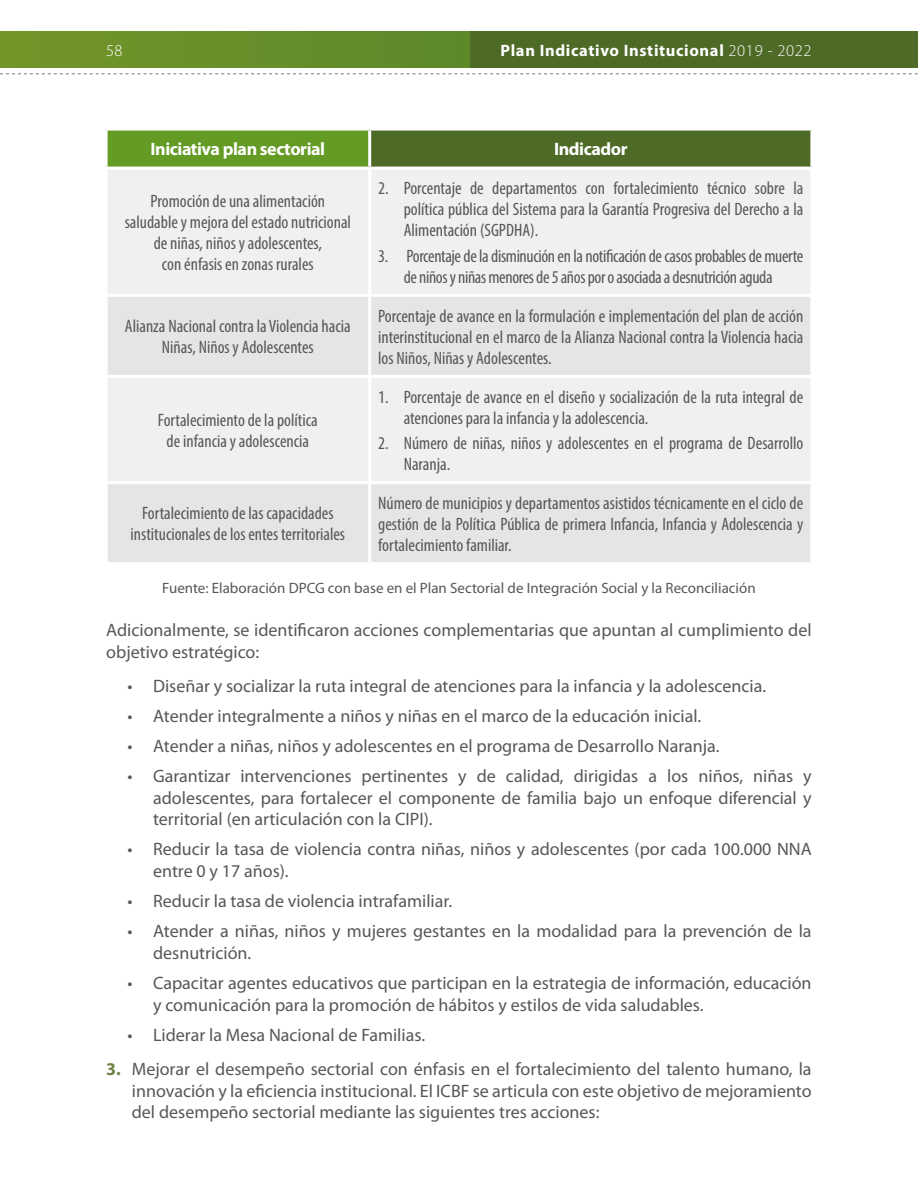
<style>
.page{position:relative;width:918px;height:1188px;background:#fff}
.page>*{position:absolute;margin:0;border:0;box-sizing:border-box;transform-origin:0 0}
.t1{font:18px/21.6px "Myriad Pro";color:#575756}
.t2{font:condensed 18px/21px "Myriad Pro";color:#575756;text-align:center}
.t3{font:condensed 18px/21px "Myriad Pro";letter-spacing:-.02em;color:#575756;text-align:center}
.t4{font:700 18px "Myriad Pro";letter-spacing:-.025em;color:#fff}
.t5{font:700 16.5px "Myriad Pro";letter-spacing:.04em;color:#fff}
.t6{font:300 16.5px "Myriad Pro";color:#fff}
.t7{font:15px "Myriad Pro";color:#575756}
.s1{font-weight:300}
.s2{font-weight:700;color:#6f8144}
</style>
<div class="page">
<div style="left:0;top:32px;width:918px;height:36px;background:#688f2a"></div>
<div style="left:470px;top:32px;width:448px;height:36px;background:#4e6a27"></div>
<svg style="left:0;top:73px;width:918px;height:2px"></svg>
<div style="left:106px;top:129px;width:264px;height:39px;background:#649b24"></div>
<div style="left:370px;top:129px;width:442px;height:39px;background:#4e6a27"></div>
<div style="left:108px;top:170px;width:702px;height:124px;background:#f0f0f0"></div>
<svg style="left:108px;top:297px;width:702px;height:265px;fill:#e5e5e5"></svg>
<hr style="left:105px;top:128px;width:265px;height:3px;background:#fff">
<hr style="left:105px;top:131px;width:3px;height:36px;background:#fff">
<hr style="left:370px;top:128px;width:443px;height:3px;background:#fff">
<hr style="left:368px;top:131px;width:3px;height:36px;background:#fff">
<hr style="left:810px;top:131px;width:3px;height:36px;background:#fff">
<hr style="left:105px;top:167px;width:265px;height:3px;background:#fff">
<hr style="left:370px;top:167px;width:443px;height:3px;background:#fff">
<hr style="left:368px;top:170px;width:3px;height:124px;background:#fff">
<hr style="left:368px;top:297px;width:3px;height:78px;background:#fff">
<hr style="left:105px;top:375px;width:265px;height:3px;background:#fff">
<hr style="left:370px;top:375px;width:443px;height:3px;background:#fff">
<hr style="left:368px;top:378px;width:3px;height:103px;background:#fff">
<hr style="left:105px;top:481px;width:265px;height:3px;background:#fff">
<hr style="left:370px;top:481px;width:443px;height:3px;background:#fff">
<hr style="left:368px;top:484px;width:3px;height:78px;background:#fff">
<p class="t6" style="left:106px;top:42px;width:18px">58</p>
<p class="t5" style="left:501px;top:40px;width:313px">Plan Indicativo Institucional <span class="s1">2019 - 2022</span></p>
<p class="t4" style="left:151px;top:138px;width:176px">Iniciativa plan sectorial</p>
<p class="t4" style="left:554px;top:138px;width:75px">Indicador</p>
<p class="t2" style="left:125px;top:190px;width:228px">Promoción de una alimentación saludable y mejora del estado nutricional de niñas, niños y adolescentes,<br>con énfasis en zonas rurales</p>
<p class="t2" style="left:404px;top:178px;width:401px;text-align:justify;text-indent:-26px">2. Porcentaje de departamentos con fortalecimiento técnico sobre la política pública del Sistema para la Garantía Progresiva del Derecho a la Alimentación (SGPDHA).</p>
<p class="t3" style="left:378px;top:245px;width:427px">3. Porcentaje de la disminución en la notificación de casos probables de muerte de niños y niñas menores de 5 años por o asociada a desnutrición aguda</p>
<p class="t2" style="left:125px;top:315px;width:227px">Alianza Nacional contra la Violencia hacia<br>Niñas, Niños y Adolescentes</p>
<p class="t2" style="left:378px;top:305px;width:427px;text-align:justify">Porcentaje de avance en la formulación e implementación del plan de acción interinstitucional en el marco de la Alianza Nacional contra la Violencia hacia los Niños, Niñas y Adolescentes.</p>
<p class="t2" style="left:158px;top:409px;width:161px">Fortalecimiento de la política de infancia y adolescencia</p>
<p class="t2" style="left:404px;top:386px;width:401px;text-align:left;text-indent:-26px">1. Porcentaje de avance en el diseño y socialización de la ruta integral de atenciones para la infancia y la adolescencia.</p>
<p class="t2" style="left:404px;top:432px;width:401px;text-align:left;text-indent:-26px">2. Número de niñas, niños y adolescentes en el programa de Desarrollo<br>Naranja.</p>
<p class="t2" style="left:131px;top:503px;width:216px">Fortalecimiento de las capacidades institucionales de los entes territoriales</p>
<p class="t2" style="left:378px;top:492px;width:427px;text-align:justify">Número de municipios y departamentos asistidos técnicamente en el ciclo de gestión de la Política Pública de primera Infancia, Infancia y Adolescencia y fortalecimiento familiar.</p>
<p class="t7" style="left:162px;top:578px;width:595px">Fuente: Elaboración DPCG con base en el Plan Sectorial de Integración Social y la Reconciliación</p>
<p class="t1" style="left:106px;top:619px;width:707px">Adicionalmente, se identificaron acciones complementarias que apuntan al cumplimiento del objetivo estratégico:</p>
<p class="t1" style="left:128px;top:675px;width:640px">• Diseñar y socializar la ruta integral de atenciones para la infancia y la adolescencia.</p>
<p class="t1" style="left:128px;top:705px;width:575px">• Atender integralmente a niños y niñas en el marco de la educación inicial.</p>
<p class="t1" style="left:128px;top:735px;width:594px">• Atender a niñas, niños y adolescentes en el programa de Desarrollo Naranja.</p>
<p class="t1" style="left:153px;top:765px;width:660px;text-align:justify;text-indent:-26px">• Garantizar intervenciones pertinentes y de calidad, dirigidas a los niños, niñas y adolescentes, para fortalecer el componente de familia bajo un enfoque diferencial y territorial (en articulación con la CIPI).</p>
<p class="t1" style="left:153px;top:838px;width:660px;text-indent:-26px">• Reducir la tasa de violencia contra niñas, niños y adolescentes (por cada 100.000 NNA entre 0 y 17 años).</p>
<p class="t1" style="left:128px;top:890px;width:326px">• Reducir la tasa de violencia intrafamiliar.</p>
<p class="t1" style="left:153px;top:920px;width:660px;text-indent:-26px">• Atender a niñas, niños y mujeres gestantes en la modalidad para la prevención de la desnutrición.</p>
<p class="t1" style="left:153px;top:972px;width:660px;text-indent:-26px">• Capacitar agentes educativos que participan en la estrategia de información, educación y comunicación para la promoción de hábitos y estilos de vida saludables.</p>
<p class="t1" style="left:128px;top:1024px;width:299px">• Liderar la Mesa Nacional de Familias.</p>
<p class="t1" style="left:132px;top:1058px;width:681px;text-align:justify;text-indent:-26px"><span class="s2">3.</span> Mejorar el desempeño sectorial con énfasis en el fortalecimiento del talento humano, la innovación y la eficiencia institucional. El ICBF se articula con este objetivo de mejoramiento del desempeño sectorial mediante las siguientes tres acciones:</p>
</div>
